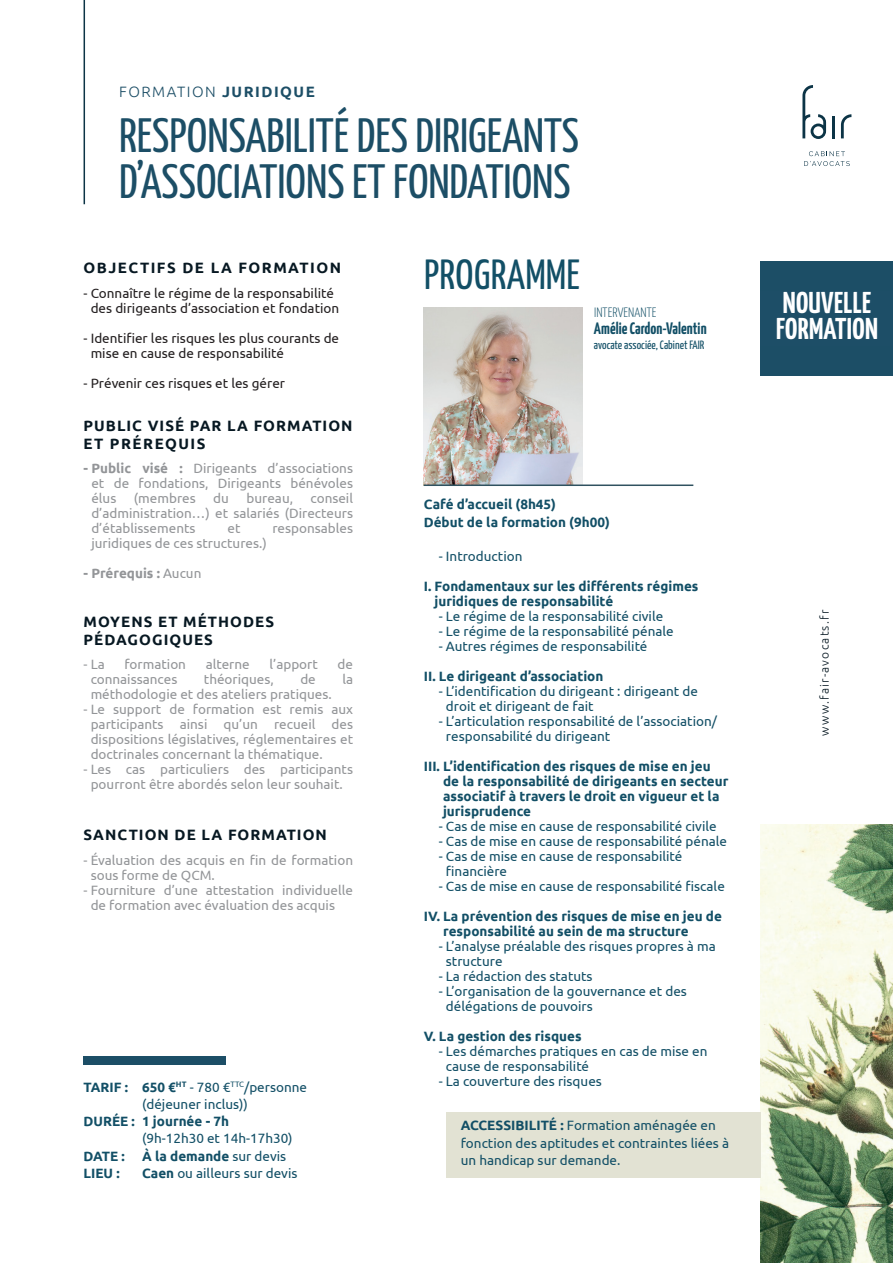
<style>
.page{position:relative;width:893px;height:1263px;background:#fff}
.page>*{position:absolute;margin:0;border:0;box-sizing:border-box;transform-origin:0 0}
.t1{font:48px/46.2px "Yanone Kaffeesatz";color:#1c4e66}
.t2{font:42px "Yanone Kaffeesatz";letter-spacing:.01em;color:#124f66}
.t3{font:700 30px/25.5px "Yanone Kaffeesatz";letter-spacing:.01em;color:#fff}
.t4{font:700 16.5px "Yanone Kaffeesatz";color:#124f66}
.t5{font:700 15px/18px "Ubuntu";letter-spacing:.07em;color:#071822}
.t6{font:700 15px "Ubuntu";letter-spacing:.1em;color:#071822}
.t7{font:300 15px "Ubuntu";letter-spacing:.1em;color:#1c4e66}
.t8{font:13.5px/15px "Ubuntu";color:#124f66}
.t9{font:13.5px/15px "Ubuntu";color:#939598;text-align:justify}
.t10{font:700 13.5px/15px "Ubuntu";color:#124f66}
.t11{font:13.5px/15px "Ubuntu";color:#231f20;text-align:center}
.t12{font:700 13.5px "Ubuntu";color:#939598}
.t13{font:300 13.5px "Yanone Kaffeesatz";letter-spacing:.01em;color:#124f66}
.t14{font:12px "Yanone Kaffeesatz";color:#124f66}
.t15{font:300 12px "Ubuntu";letter-spacing:.1em;color:#071822}
.s1{font-weight:700}
.s2{font-weight:400}
</style>
<div class="page">
<img style="left:761px;top:824px;width:132px;height:439px">
<hr style="left:832px;top:116px;width:3px;height:22px;background:#0c3446">
<svg style="left:841px;top:114px;width:10px;height:24px"></svg>
<svg style="left:802px;top:85px;width:24px;height:54px"></svg>
<svg style="left:804px;top:151px;width:46px;height:15px"></svg>
<img style="left:424px;top:307px;width:159px;height:177px">
<hr style="left:424px;top:484px;width:269px;height:2px;background:#305260">
<div style="left:761px;top:261px;width:132px;height:115px;background:#1c4e66"></div>
<div style="left:84px;top:1057px;width:142px;height:8px;background:#1c4e66"></div>
<hr style="left:84px;top:0;width:1px;height:204px;background:#0c3446">
<div style="left:446px;top:1112px;width:315px;height:66px;background:#e2e2d3"></div>
<p class="t7" style="left:119px;top:82px;width:197px">FORMATION <span class="s1">JURIDIQUE</span></p>
<h1 class="t1" style="left:119px;top:110px;width:462px">RESPONSABILITÉ DES DIRIGEANTS<br>D’ASSOCIATIONS ET FONDATIONS</h1>
<p class="t6" style="left:84px;top:258px;width:259px">OBJECTIFS DE LA FORMATION</p>
<p class="t11" style="left:84px;top:285px;width:257px">- Connaître le régime de la responsabilité des dirigeants d’association et fondation</p>
<p class="t11" style="left:91px;top:330px;width:250px;text-align:left;text-indent:-7px">- Identifier les risques les plus courants de mise en cause de responsabilité</p>
<p class="t11" style="left:84px;top:375px;width:203px">- Prévenir ces risques et les gérer</p>
<p class="t5" style="left:84px;top:417px;width:271px">PUBLIC VISÉ PAR LA FORMATION<br>ET PRÉREQUIS</p>
<h2 class="t2" style="left:424px;top:245px;width:157px">PROGRAMME</h2>
<p class="t13" style="left:594px;top:303px;width:64px">INTERVENANTE</p>
<p class="t4" style="left:594px;top:317px;width:114px">Amélie Cardon-Valentin</p>
<p class="t14" style="left:594px;top:337px;width:112px">avocate associée, Cabinet FAIR</p>
<p class="t9" style="left:91px;top:461px;width:263px;text-indent:-8px"><span class="s1">- Public visé :</span> Dirigeants d’associations et de fondations, Dirigeants bénévoles élus</p>
<p class="t9" style="left:134px;top:491px;width:63px">(membres</p>
<p class="t9" style="left:213px;top:491px;width:17px">du</p>
<p class="t9" style="left:246px;top:491px;width:48px">bureau,</p>
<p class="t9" style="left:91px;top:491px;width:263px;text-indent:219px">conseil d’administration…) et salariés (Directeurs d’établissements</p>
<p class="t9" style="left:227px;top:521px;width:14px">et</p>
<p class="t9" style="left:272px;top:521px;width:82px">responsables</p>
<p class="t9" style="left:91px;top:536px;width:177px">juridiques de ces structures.)</p>
<p class="t12" style="left:84px;top:565px;width:119px">- Prérequis : <span class="s2">Aucun</span></p>
<p class="t5" style="left:84px;top:612px;width:192px">MOYENS ET MÉTHODES<br>PÉDAGOGIQUES</p>
<p class="t9" style="left:84px;top:656px;width:23px">- La</p>
<p class="t9" style="left:124px;top:656px;width:63px">formation</p>
<p class="t9" style="left:206px;top:656px;width:46px">alterne</p>
<p class="t9" style="left:269px;top:656px;width:50px">l’apport</p>
<p class="t9" style="left:338px;top:656px;width:17px">de</p>
<p class="t9" style="left:91px;top:671px;width:88px">connaissances</p>
<p class="t9" style="left:204px;top:671px;width:71px">théoriques,</p>
<p class="t9" style="left:300px;top:671px;width:17px">de</p>
<p class="t9" style="left:342px;top:671px;width:12px">la</p>
<p class="t9" style="left:91px;top:686px;width:242px">méthodologie et des ateliers pratiques.</p>
<p class="t9" style="left:91px;top:701px;width:264px;text-indent:-7px">- Le support de formation est remis aux participants ainsi qu’un recueil des dispositions législatives, réglementaires et doctrinales concernant la thématique.</p>
<p class="t9" style="left:84px;top:761px;width:271px;text-align:center">- Les cas particuliers des participants pourront être abordés selon leur souhait.</p>
<p class="t5" style="left:84px;top:826px;width:245px">SANCTION DE LA FORMATION</p>
<p class="t9" style="left:91px;top:852px;width:264px;text-indent:-7px">- Évaluation des acquis en fin de formation sous forme de QCM.</p>
<p class="t9" style="left:91px;top:882px;width:264px;text-indent:-7px">- Fourniture d’une attestation individuelle de formation avec évaluation des acquis</p>
<p class="t8" style="left:84px;top:1078px;width:225px;line-height:17.2px;text-align:center"><span class="s1">TARIF : 650 €</span><sup>HT</sup> - 780 €<sup>TTC</sup>/personne (déjeuner inclus))</p>
<p class="t10" style="left:84px;top:1114px;width:147px">DURÉE : 1 journée - 7h</p>
<p class="t8" style="left:142px;top:1131px;width:152px">(9h-12h30 et 14h-17h30)</p>
<p class="t10" style="left:84px;top:1148px;width:43px">DATE :</p>
<p class="t10" style="left:142px;top:1148px;width:146px">À la demande <span class="s2">sur devis</span></p>
<p class="t10" style="left:84px;top:1165px;width:38px">LIEU :</p>
<p class="t8" style="left:142px;top:1165px;width:157px"><span class="s1">Caen</span> ou ailleurs sur devis</p>
<p class="t10" style="left:424px;top:496px;width:188px;line-height:17.2px">Café d’accueil (8h45)<br>Début de la formation (9h00)</p>
<p class="t8" style="left:439px;top:548px;width:85px">- Introduction</p>
<p class="t10" style="left:434px;top:579px;width:265px;text-indent:-11px">I. Fondamentaux sur les différents régimes juridiques de responsabilité</p>
<p class="t8" style="left:439px;top:608px;width:226px">- Le régime de la responsabilité civile</p>
<p class="t8" style="left:439px;top:623px;width:236px">- Le régime de la responsabilité pénale</p>
<p class="t8" style="left:439px;top:638px;width:210px">- Autres régimes de responsabilité</p>
<p class="t10" style="left:424px;top:669px;width:181px">II. Le dirigeant d’association</p>
<p class="t8" style="left:446px;top:683px;width:253px;text-indent:-7px">- L’identification du dirigeant : dirigeant de droit et dirigeant de fait</p>
<p class="t8" style="left:446px;top:713px;width:273px;text-indent:-7px">- L’articulation responsabilité de l’association/ responsabilité du dirigeant</p>
<p class="t10" style="left:443px;top:759px;width:287px;text-indent:-19px">III. L’identification des risques de mise en jeu de la responsabilité de dirigeants en secteur associatif à travers le droit en vigueur et la jurisprudence</p>
<p class="t8" style="left:439px;top:818px;width:279px">- Cas de mise en cause de responsabilité civile</p>
<p class="t8" style="left:439px;top:833px;width:290px">- Cas de mise en cause de responsabilité pénale</p>
<p class="t8" style="left:446px;top:848px;width:238px;text-indent:-7px">- Cas de mise en cause de responsabilité financière</p>
<p class="t8" style="left:439px;top:878px;width:288px">- Cas de mise en cause de responsabilité fiscale</p>
<p class="t10" style="left:443px;top:909px;width:280px;text-indent:-19px">IV. La prévention des risques de mise en jeu de responsabilité au sein de ma structure</p>
<p class="t8" style="left:446px;top:938px;width:271px;text-indent:-7px">- L’analyse préalable des risques propres à ma structure</p>
<p class="t8" style="left:439px;top:968px;width:155px">- La rédaction des statuts</p>
<p class="t8" style="left:446px;top:983px;width:242px;text-indent:-7px">- L’organisation de la gouvernance et des délégations de pouvoirs</p>
<p class="t10" style="left:424px;top:1029px;width:159px">V. La gestion des risques</p>
<p class="t8" style="left:446px;top:1043px;width:263px;text-indent:-7px">- Les démarches pratiques en cas de mise en cause de responsabilité</p>
<p class="t8" style="left:439px;top:1073px;width:165px">- La couverture des risques</p>
<p class="t8" style="left:461px;top:1116px;width:270px;line-height:17.2px"><span class="s1">ACCESSIBILITÉ :</span> Formation aménagée en fonction des aptitudes et contraintes liées à un handicap sur demande.</p>
<h3 class="t3" style="left:776px;top:289px;width:103px">NOUVELLE<br>FORMATION</h3>
<p class="t15" style="left:817px;top:736px;width:127px;rotate:-90deg">www.fair-avocats.fr</p>
</div>
